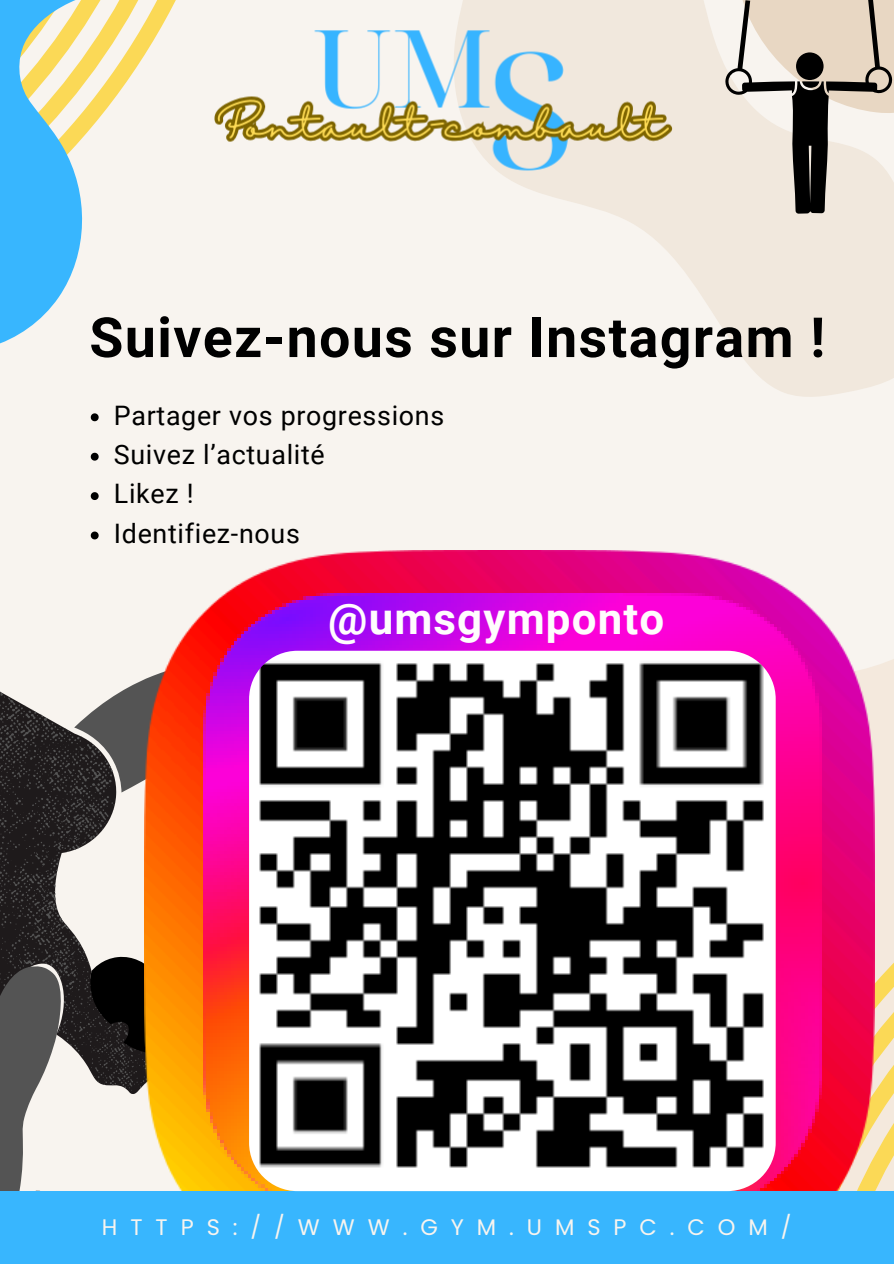
<style>
.page{position:relative;width:894px;height:1264px;background:#fff}
.page>*{position:absolute;margin:0;border:0;box-sizing:border-box;transform-origin:0 0}
.t1{font:700 55.35px "Roboto";letter-spacing:.025em;color:#000}
.t2{font:700 43.95px "Roboto";letter-spacing:.025em;color:#fffcfd}
.t3{font:26.85px "Roboto";letter-spacing:.025em;color:#000}
.t4{font:22.5px "Poppins";letter-spacing:.575em;color:#f8f4ef}
</style>
<div class="page">
<div style="left:0;top:0;width:893px;height:1263px;background:#f8f4ef"></div>
<div style="left:874px;top:660px;width:19px;height:113px;background:#f4e9dd"></div>
<svg style="left:874px;top:934px;width:19px;height:257px;background:#f6dd9e"></svg>
<svg style="left:691px;top:214px;width:202px;height:183px;background:#f2e9df"></svg>
<svg style="left:72px;top:534px;width:72px;height:560px"></svg>
<svg style="left:0;top:691px;width:72px;height:500px"></svg>
<svg style="left:0;top:0;width:176px;height:344px"></svg>
<img style="left:144px;top:550px;width:730px;height:641px">
<img style="left:203px;top:593px;width:617px;height:598px">
<div style="left:0;top:1191px;width:893px;height:72px;background:#38b6fe"></div>
<img style="left:249px;top:650px;width:526px;height:540px;border-radius:48px">
<img style="left:214px;top:0;width:477px;height:280px">
<svg style="left:620px;top:0;width:273px;height:214px;background:#d3cabd"></svg>
<svg style="left:91px;top:413px;width:8px;height:8px"></svg>
<svg style="left:91px;top:453px;width:8px;height:7px"></svg>
<svg style="left:91px;top:492px;width:8px;height:8px"></svg>
<svg style="left:91px;top:531px;width:8px;height:8px"></svg>
<p class="t1" style="left:89px;top:306px;width:737px">Suivez-nous sur Instagram !</p>
<p class="t3" style="left:114px;top:400px;width:332px">Partager vos progressions</p>
<p class="t3" style="left:114px;top:439px;width:212px">Suivez l’actualité</p>
<h1 class="t3" style="left:114px;top:478px;width:81px">Likez !</h1>
<p class="t3" style="left:114px;top:518px;width:187px">Identifiez-nous</p>
<p class="t2" style="left:328px;top:593px;width:337px">@umsgymponto</p>
<p class="t4" style="left:102px;top:1210px;width:691px">HTTPS://WWW.GYM.UMSPC.COM/</p>
</div>
